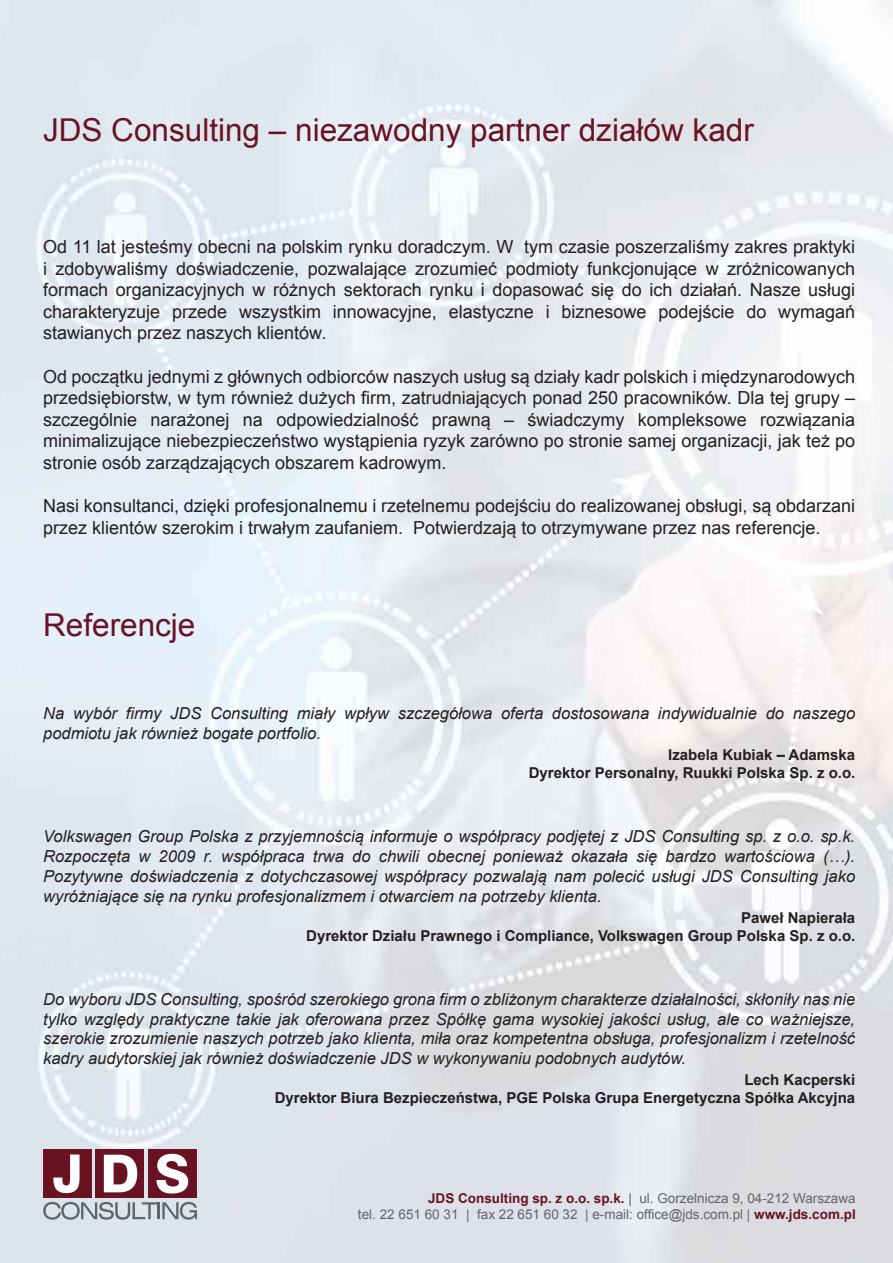
<style>
.page{position:relative;width:893px;height:1263px;background:#fff}
.page>*{position:absolute;margin:0;border:0;box-sizing:border-box;transform-origin:0 0}
.t1{font:31.5px "Arial";color:#681222}
.t2{font:18px/21.6px "Arial";color:#231f20;text-align:justify}
.t3{font:italic 16.5px/19.8px "Arial";color:#231f20;text-align:justify}
.t4{font:700 15px/18px "Arial";color:#231f20;text-align:right}
.t5{font:13.5px/16.2px "Arial";color:#636466;text-align:right}
.s1{font-weight:700;color:#681222}
</style>
<div class="page">
<img style="left:0;top:0;width:893px;height:1263px">
<svg style="left:43px;top:1202px;width:154px;height:18px;background:#b0b6bb"></svg>
<div style="left:43px;top:1149px;width:49px;height:49px;background:#681222"></div>
<div style="left:96px;top:1149px;width:48px;height:49px;background:#681222"></div>
<div style="left:148px;top:1149px;width:49px;height:49px;background:#681222"></div>
<svg style="left:53px;top:1154px;width:27px;height:39px"></svg>
<svg style="left:104px;top:1155px;width:33px;height:37px"></svg>
<svg style="left:156px;top:1154px;width:32px;height:39px"></svg>
<h1 class="t1" style="left:43px;top:109px;width:712px">JDS Consulting – niezawodny partner działów kadr</h1>
<p class="t2" style="left:43px;top:236px;width:814px">Od 11 lat jesteśmy obecni na polskim rynku doradczym. W tym czasie poszerzaliśmy zakres praktyki i zdobywaliśmy doświadczenie, pozwalające zrozumieć podmioty funkcjonujące w zróżnicowanych formach organizacyjnych w różnych sektorach rynku i dopasować się do ich działań. Nasze usługi charakteryzuje przede wszystkim innowacyjne, elastyczne i biznesowe podejście do wymagań stawianych przez naszych klientów.</p>
<p class="t2" style="left:43px;top:366px;width:814px">Od początku jednymi z głównych odbiorców naszych usług są działy kadr polskich i międzynarodowych przedsiębiorstw, w tym również dużych firm, zatrudniających ponad 250 pracowników. Dla tej grupy – szczególnie narażonej na odpowiedzialność prawną – świadczymy kompleksowe rozwiązania minimalizujące niebezpieczeństwo wystąpienia ryzyk zarówno po stronie samej organizacji, jak też po stronie osób zarządzających obszarem kadrowym.</p>
<p class="t2" style="left:43px;top:495px;width:814px">Nasi konsultanci, dzięki profesjonalnemu i rzetelnemu podejściu do realizowanej obsługi, są obdarzani przez klientów szerokim i trwałym zaufaniem. Potwierdzają to otrzymywane przez nas referencje.</p>
<h1 class="t1" style="left:43px;top:605px;width:154px">Referencje</h1>
<p class="t3" style="left:43px;top:704px;width:813px">Na wybór firmy JDS Consulting miały wpływ szczegółowa oferta dostosowana indywidualnie do naszego podmiotu jak również bogate portfolio.</p>
<p class="t4" style="left:529px;top:746px;width:328px">Izabela Kubiak – Adamska<br>Dyrektor Personalny, Ruukki Polska Sp. z o.o.</p>
<p class="t3" style="left:43px;top:827px;width:813px">Volkswagen Group Polska z przyjemnością informuje o współpracy podjętej z JDS Consulting sp. z o.o. sp.k.<br>Rozpoczęta w 2009 r. współpraca trwa do chwili obecnej ponieważ okazała się bardzo wartościowa (…).<br>Pozytywne doświadczenia z dotychczasowej współpracy pozwalają nam polecić usługi JDS Consulting jako wyróżniające się na rynku profesjonalizmem i otwarciem na potrzeby klienta.</p>
<p class="t4" style="left:306px;top:909px;width:551px">Paweł Napierała<br>Dyrektor Działu Prawnego i Compliance, Volkswagen Group Polska Sp. z o.o.</p>
<p class="t3" style="left:43px;top:989px;width:813px">Do wyboru JDS Consulting, spośród szerokiego grona firm o zbliżonym charakterze działalności, skłoniły nas nie tylko względy praktyczne takie jak oferowana przez Spółkę gama wysokiej jakości usług, ale co ważniejsze, szerokie zrozumienie naszych potrzeb jako klienta, miła oraz kompetentna obsługa, profesjonalizm i rzetelność kadry audytorskiej jak również doświadczenie JDS w wykonywaniu podobnych audytów.</p>
<p class="t4" style="left:275px;top:1071px;width:582px">Lech Kacperski<br>Dyrektor Biura Bezpieczeństwa, PGE Polska Grupa Energetyczna Spółka Akcyjna</p>
<p class="t5" style="left:358px;top:1190px;width:499px"><span class="s1">JDS Consulting sp. z o.o. sp.k.</span> | ul. Gorzelnicza 9, 04-212 Warszawa<br>tel. 22 651 60 31 | fax 22 651 60 32 | e-mail: office@jds.com.pl | <span class="s1">www.jds.com.pl</span></p>
</div>
